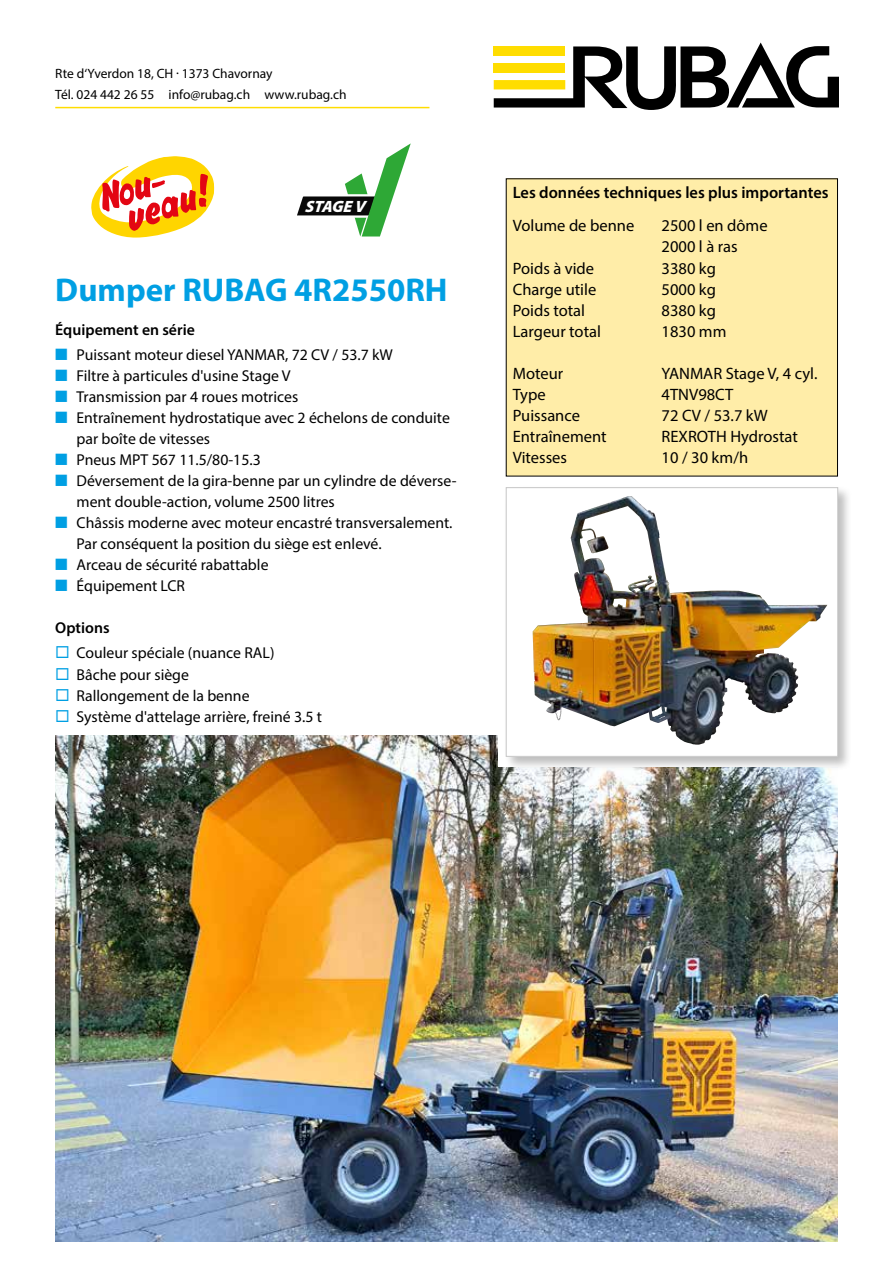
<style>
.page{position:relative;width:893px;height:1263px;background:#fff}
.page>*{position:absolute;margin:0;border:0;box-sizing:border-box;transform-origin:0 0}
.t1{font:700 33px "Myriad Pro";color:#009fe3}
.t2{font:16.5px/21px "Myriad Pro";color:#000}
.t3{font:600 16.5px "Myriad Pro";color:#000}
.t4{font:italic 900 16.35px "Myriad Pro";color:#fff}
.t5{font:15.75px/21px "Myriad Pro";color:#000}
.t6{font:600 15.75px "Myriad Pro";color:#000}
.t7{font:13.5px/21px "Myriad Pro";color:#000}
.s1{color:#009fe3}
</style>
<div class="page">
<svg style="left:494px;top:43px;width:345px;height:67px"></svg>
<div style="left:494px;top:46px;width:71px;height:10px;background:#fd0"></div>
<div style="left:494px;top:63px;width:71px;height:10px;background:#fd0"></div>
<img style="left:55px;top:736px;width:783px;height:506px">
<svg style="left:297px;top:143px;width:114px;height:93px"></svg>
<div style="left:499px;top:669px;width:363px;height:98px;background:#fff"></div>
<div style="left:504px;top:485px;width:348px;height:286px;background:#000;opacity:.26"></div>
<svg style="left:508px;top:489px;width:328px;height:265px"></svg>
<img style="left:533px;top:496px;width:194px;height:249px">
<div style="left:506px;top:487px;width:332px;height:269px;border:1px solid #c6c6c6"></div>
<hr style="left:55px;top:107px;width:374px;height:1px;background:#fd0">
<div style="left:506px;top:179px;width:331px;height:297px;background:#ffeda8"></div>
<svg style="left:91px;top:156px;width:124px;height:82px"></svg>
<p class="t7" style="left:55px;top:63px;width:293px">Rte d‘Yverdon 18, CH . 1373 Chavornay<br>Tél. 024 442 26 55 info@rubag.ch www.rubag.ch</p>
<p class="t4" style="left:305px;top:196px;width:62px">STAGE V</p>
<h1 class="t1" style="left:55px;top:269px;width:394px">Dumper RUBAG 4R2550RH</h1>
<p class="t6" style="left:55px;top:320px;width:141px">Équipement en série</p>
<p class="t5" style="left:55px;top:344px;width:339px"><span class="s1">■</span> Puissant moteur diesel YANMAR, 72 CV / 53.7 kW</p>
<p class="t5" style="left:55px;top:365px;width:237px"><span class="s1">■</span> Filtre à particules d'usine Stage V</p>
<p class="t5" style="left:55px;top:386px;width:244px"><span class="s1">■</span> Transmission par 4 roues motrices</p>
<p class="t5" style="left:77px;top:407px;width:375px;text-indent:-21px"><span class="s1">■</span> Entraînement hydrostatique avec 2 échelons de conduite par boîte de vitesses</p>
<p class="t5" style="left:55px;top:449px;width:207px"><span class="s1">■</span> Pneus MPT 567 11.5/80-15.3</p>
<p class="t5" style="left:77px;top:470px;width:382px;text-indent:-21px"><span class="s1">■</span> Déversement de la gira-benne par un cylindre de déverse&shy;ment double-action, volume 2500 litres</p>
<p class="t5" style="left:77px;top:512px;width:377px;text-indent:-21px"><span class="s1">■</span> Châssis moderne avec moteur encastré transversalement.<br>Par conséquent la position du siège est enlevé.</p>
<p class="t5" style="left:55px;top:554px;width:215px"><span class="s1">■</span> Arceau de sécurité rabattable</p>
<p class="t5" style="left:55px;top:575px;width:131px"><span class="s1">■</span> Équipement LCR</p>
<p class="t6" style="left:55px;top:618px;width:56px">Options</p>
<p class="t5" style="left:77px;top:642px;width:247px">Couleur spéciale (nuance RAL)<br>Bâche pour siège<br>Rallongement de la benne<br>Système d'attelage arrière, freiné 3.5 t</p>
<p class="t3" style="left:513px;top:182px;width:317px">Les données techniques les plus importantes</p>
<p class="t2" style="left:513px;top:215px;width:123px">Volume de benne</p>
<p class="t2" style="left:662px;top:215px;width:108px">2500 l en dôme<br>2000 l à ras</p>
<p class="t2" style="left:513px;top:257px;width:83px">Poids à vide</p>
<p class="t2" style="left:662px;top:257px;width:56px">3380 kg</p>
<p class="t2" style="left:513px;top:278px;width:85px">Charge utile</p>
<p class="t2" style="left:662px;top:278px;width:56px">5000 kg</p>
<p class="t2" style="left:513px;top:299px;width:74px">Poids total</p>
<p class="t2" style="left:662px;top:299px;width:56px">8380 kg</p>
<p class="t2" style="left:513px;top:320px;width:90px">Largeur total</p>
<p class="t2" style="left:662px;top:320px;width:66px">1830 mm</p>
<p class="t2" style="left:513px;top:362px;width:52px">Moteur</p>
<p class="t2" style="left:662px;top:362px;width:157px">YANMAR Stage V, 4 cyl.</p>
<p class="t2" style="left:513px;top:383px;width:34px">Type</p>
<p class="t2" style="left:662px;top:383px;width:73px">4TNV98CT</p>
<p class="t2" style="left:513px;top:404px;width:69px">Puissance</p>
<p class="t2" style="left:662px;top:404px;width:108px">72 CV / 53.7 kW</p>
<p class="t2" style="left:513px;top:425px;width:95px">Entraînement</p>
<p class="t2" style="left:662px;top:425px;width:138px">REXROTH Hydrostat</p>
<p class="t2" style="left:513px;top:446px;width:56px">Vitesses</p>
<p class="t2" style="left:662px;top:446px;width:88px">10 / 30 km/h</p>
</div>
